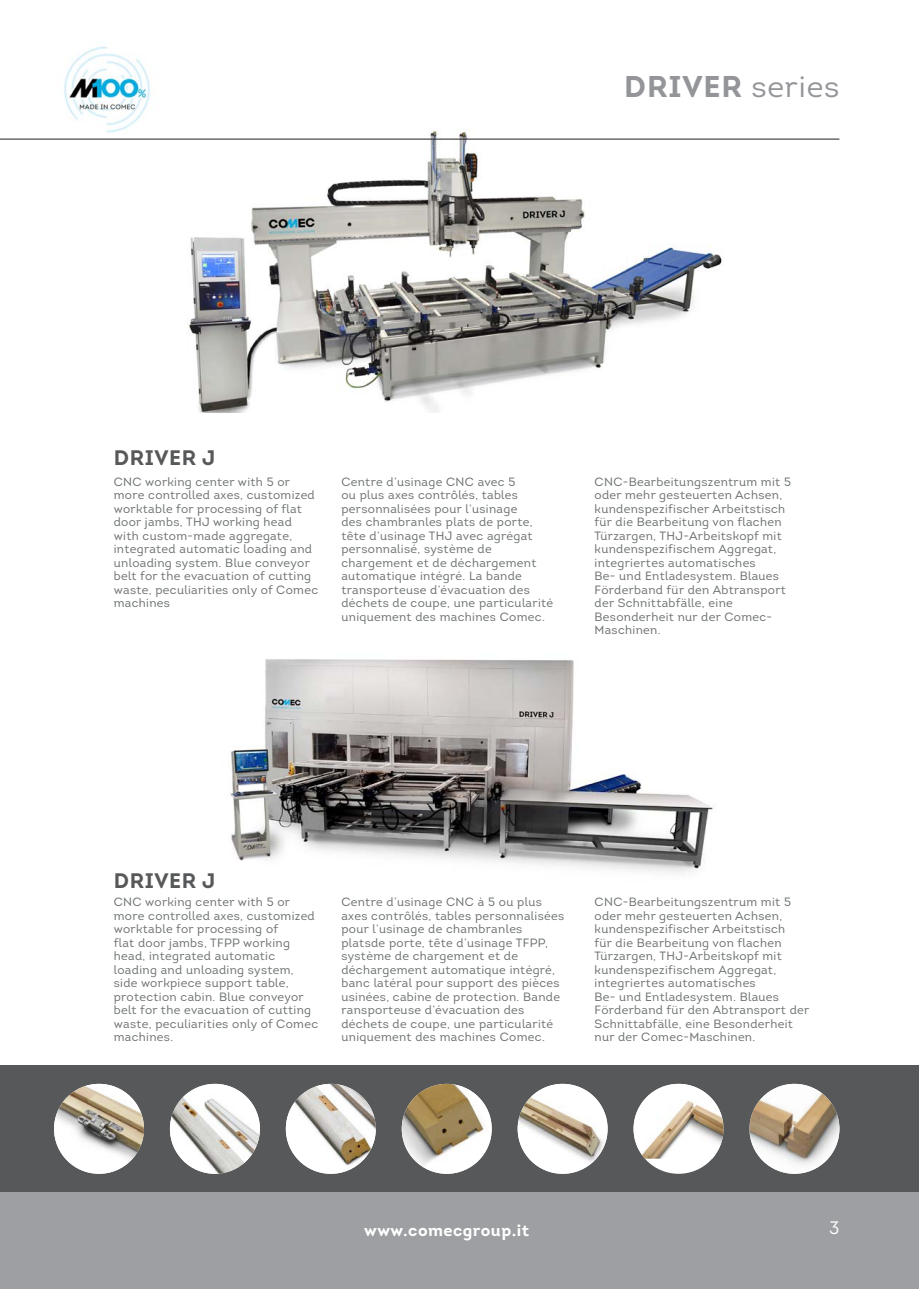
<style>
.page{position:relative;width:919px;height:1289px;background:#fff}
.page>*{position:absolute;margin:0;border:0;box-sizing:border-box;transform-origin:0 0}
.t1{font:700 30px "Intro";letter-spacing:.03em;color:#939598}
.t2{font:700 21px "Intro";letter-spacing:.03em;color:#57585a}
.t3{font:18px "Intro";color:#fff}
.t4{font:700 16.5px "Intro";letter-spacing:.03em;color:#fff}
.t5{font:12px/13.5px "Intro";letter-spacing:.03em;color:#6b6f6f}
.s1{font-weight:400}
</style>
<div class="page">
<div style="left:0;top:1192px;width:918px;height:96px;background:#9d9fa2"></div>
<div style="left:0;top:1065px;width:918px;height:126px;background:#57585a"></div>
<img style="left:158px;top:129px;width:604px;height:283px">
<img style="left:54px;top:46px;width:104px;height:93px">
<hr style="left:0;top:139px;width:839px;height:1px;background:#231f20">
<img style="left:230px;top:659px;width:484px;height:214px">
<img style="left:54px;top:1083px;width:90px;height:90px;border-radius:45px">
<img style="left:286px;top:1083px;width:90px;height:90px;border-radius:45px">
<img style="left:517px;top:1083px;width:90px;height:90px;border-radius:45px">
<img style="left:170px;top:1083px;width:90px;height:90px;border-radius:45px">
<img style="left:402px;top:1083px;width:89px;height:90px;border-radius:45px">
<div style="left:633px;top:1083px;width:90px;height:90px;background:#fff;border-radius:50%"></div>
<img style="left:633px;top:1083px;width:90px;height:75px">
<img style="left:749px;top:1083px;width:90px;height:90px;border-radius:45px">
<p class="t1" style="left:624px;top:67px;width:216px">DRIVER <span class="s1">series</span></p>
<p class="t2" style="left:114px;top:444px;width:103px">DRIVER J</p>
<p class="t5" style="left:114px;top:475px;width:206px">CNC working center with 5 or more controlled axes, customized worktable for processing of flat door jambs, THJ working head with custom-made aggregate, integrated automatic loading and unloading system. Blue conveyor belt for the evacuation of cutting waste, peculiarities only of Comec machines</p>
<p class="t5" style="left:341px;top:475px;width:213px">Centre d’usinage CNC avec 5<br>ou plus axes contrôlés, tables personnalisées pour l’usinage<br>des chambranles plats de porte, tête d’usinage THJ avec agrégat personnalisé, système de chargement et de déchargement automatique intégré. La bande transporteuse d’évacuation des déchets de coupe, une particularité uniquement des machines Comec.</p>
<p class="t5" style="left:594px;top:475px;width:198px">CNC-Bearbeitungszentrum mit 5 oder mehr gesteuerten Achsen, kundenspezifischer Arbeitstisch für die Bearbeitung von flachen<br>Türzargen, THJ-Arbeitskopf mit kundenspezifischem Aggregat, integriertes automatisches<br>Be- und Entladesystem. Blaues<br>Förderband für den Abtransport der Schnittabfälle, eine<br>Besonderheit nur der Comec-<br>Maschinen.</p>
<p class="t2" style="left:114px;top:867px;width:103px">DRIVER J</p>
<p class="t5" style="left:114px;top:895px;width:206px">CNC working center with 5 or more controlled axes, customized worktable for processing of<br>flat door jambs, TFPP working head, integrated automatic loading and unloading system, side workpiece support table, protection cabin. Blue conveyor belt for the evacuation of cutting waste, peculiarities only of Comec machines.</p>
<p class="t5" style="left:341px;top:895px;width:224px">Centre d’usinage CNC à 5 ou plus axes contrôlés, tables personnalisées pour l’usinage de chambranles platsde porte, tête d’usinage TFPP, système de chargement et de déchargement automatique intégré, banc latéral pour support des pièces usinées, cabine de protection. Bande ransporteuse d’évacuation des déchets de coupe, une particularité uniquement des machines Comec.</p>
<p class="t5" style="left:594px;top:895px;width:216px">CNC-Bearbeitungszentrum mit 5 oder mehr gesteuerten Achsen, kundenspezifischer Arbeitstisch<br>für die Bearbeitung von flachen<br>Türzargen, THJ-Arbeitskopf mit kundenspezifischem Aggregat, integriertes automatisches<br>Be- und Entladesystem. Blaues<br>Förderband für den Abtransport der<br>Schnittabfälle, eine Besonderheit nur der Comec-Maschinen.</p>
<p class="t4" style="left:364px;top:1219px;width:166px">www.comecgroup.it</p>
<h3 class="t3" style="left:829px;top:1216px;width:12px">3</h3>
</div>
